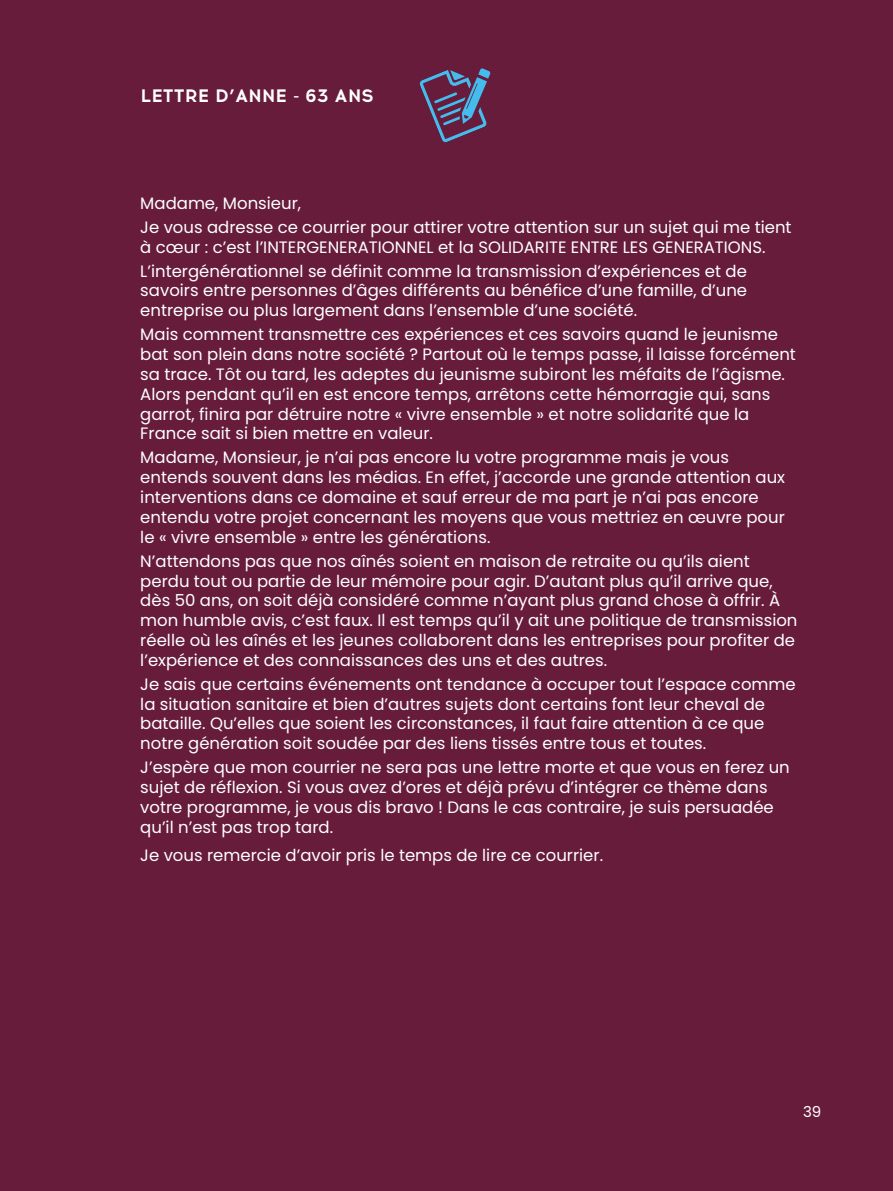
<style>
.page{position:relative;width:893px;height:1191px;background:#671c3c}
.page>*{position:absolute;margin:0;border:0;box-sizing:border-box;transform-origin:0 0}
.t1{font:700 18px "Acrom";letter-spacing:.01em;color:#fff}
.t2{font:16.5px/19.8px "Poppins";color:#fff}
.t3{font:15px "Poppins";color:#fff}
</style>
<div class="page">
<svg style="left:419px;top:68px;width:72px;height:74px"></svg>
<p class="t1" style="left:140px;top:83px;width:235px">LETTRE D’ANNE - 63 ANS</p>
<p class="t2" style="left:140px;top:191px;width:653px;line-height:24px">Madame, Monsieur,<br>Je vous adresse ce courrier pour attirer votre attention sur un sujet qui me tient</p>
<p class="t2" style="left:140px;top:235px;width:627px;line-height:24px">à cœur : c’est l’INTERGENERATIONNEL et la SOLIDARITE ENTRE LES GENERATIONS.<br>L’intergénérationnel se définit comme la transmission d’expériences et de</p>
<p class="t2" style="left:140px;top:281px;width:608px">savoirs entre personnes d’âges différents au bénéfice d’une famille, d’une entreprise ou plus largement dans l’ensemble d’une société.</p>
<p class="t2" style="left:140px;top:325px;width:657px">Mais comment transmettre ces expériences et ces savoirs quand le jeunisme bat son plein dans notre société ? Partout où le temps passe, il laisse forcément sa trace. Tôt ou tard, les adeptes du jeunisme subiront les méfaits de l’âgisme.<br>Alors pendant qu’il en est encore temps, arrêtons cette hémorragie qui, sans garrot, finira par détruire notre « vivre ensemble » et notre solidarité que la France sait si bien mettre en valeur.</p>
<p class="t2" style="left:140px;top:448px;width:646px">Madame, Monsieur, je n’ai pas encore lu votre programme mais je vous entends souvent dans les médias. En effet, j’accorde une grande attention aux interventions dans ce domaine et sauf erreur de ma part je n’ai pas encore entendu votre projet concernant les moyens que vous mettriez en œuvre pour le « vivre ensemble » entre les générations.</p>
<p class="t2" style="left:140px;top:551px;width:659px">N’attendons pas que nos aînés soient en maison de retraite ou qu’ils aient perdu tout ou partie de leur mémoire pour agir. D’autant plus qu’il arrive que, dès 50 ans, on soit déjà considéré comme n’ayant plus grand chose à offrir. À mon humble avis, c’est faux. Il est temps qu’il y ait une politique de transmission réelle où les aînés et les jeunes collaborent dans les entreprises pour profiter de l’expérience et des connaissances des uns et des autres.</p>
<p class="t2" style="left:140px;top:674px;width:657px">Je sais que certains événements ont tendance à occuper tout l’espace comme la situation sanitaire et bien d’autres sujets dont certains font leur cheval de bataille. Qu’elles que soient les circonstances, il faut faire attention à ce que notre génération soit soudée par des liens tissés entre tous et toutes.</p>
<p class="t2" style="left:140px;top:757px;width:651px">J’espère que mon courrier ne sera pas une lettre morte et que vous en ferez un sujet de réflexion. Si vous avez d’ores et déjà prévu d’intégrer ce thème dans votre programme, je vous dis bravo ! Dans le cas contraire, je suis persuadée qu’il n’est pas trop tard.</p>
<p class="t2" style="left:140px;top:845px;width:464px">Je vous remercie d’avoir pris le temps de lire ce courrier.</p>
<p class="t3" style="left:803px;top:1103px;width:20px">39</p>
</div>
